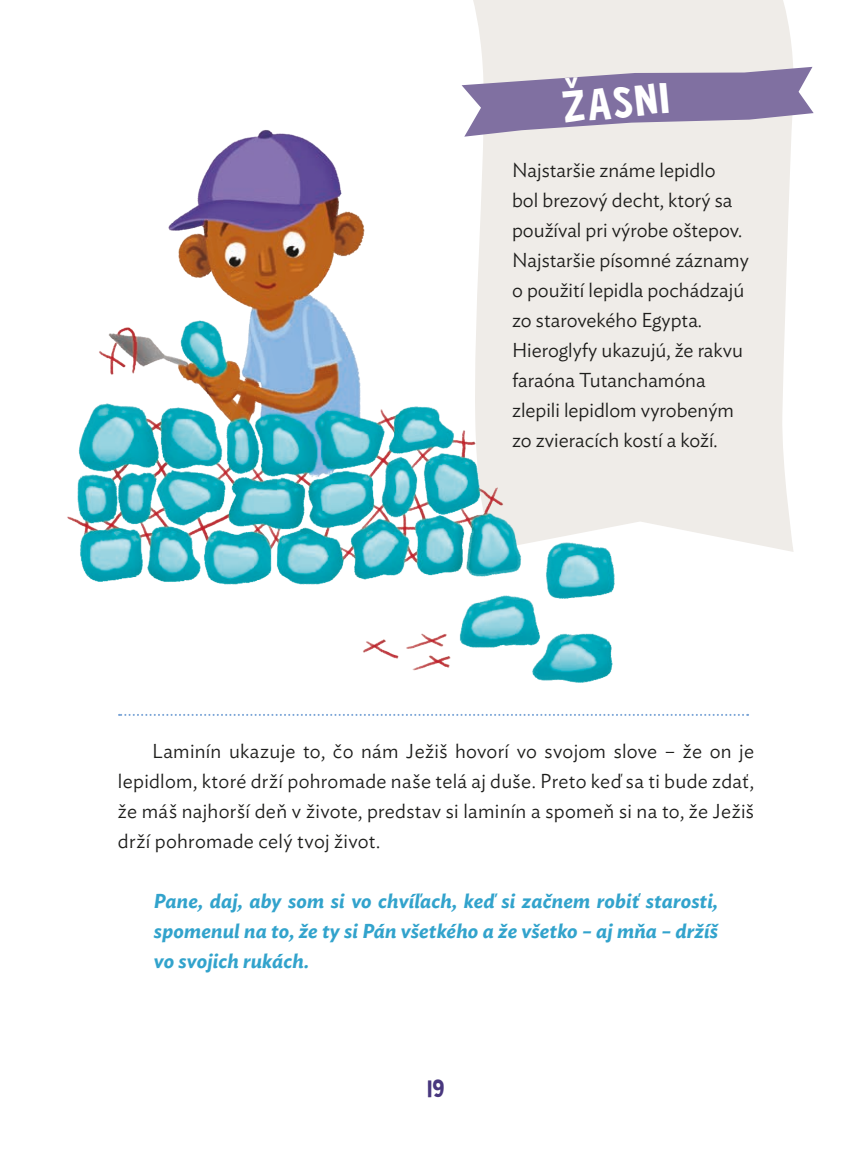
<style>
.page{position:relative;width:862px;height:1152px;background:#fff}
.page>*{position:absolute;margin:0;border:0;box-sizing:border-box;transform-origin:0 0}
.t1{font:40px "Jalebi";color:#fff}
.t2{font:22px "Jalebi";color:#48377e}
.t3{font:300 20px/30px "Ideal Sans";color:#1d1d1b;text-align:justify}
.t4{font:italic 600 20px/30px "Ideal Sans";letter-spacing:.01em;color:#32a3cc;text-align:justify}
</style>
<div class="page">
<svg style="left:119px;top:714px;width:629px;height:2px"></svg>
<svg style="left:473px;top:0;width:321px;height:552px;background:#f0ede9"></svg>
<svg style="left:655px;top:67px;width:159px;height:70px;background:#a89dbb"></svg>
<img style="left:67px;top:38px;width:588px;height:645px">
<h1 class="t1" style="left:560px;top:79px;width:108px;rotate:-5deg">ŽASNI</h1>
<p class="t3" style="left:512px;top:153px;width:238px;text-align:left">Najstaršie známe lepidlo<br>bol brezový decht, ktorý sa používal pri výrobe oštepov.<br>Najstaršie písomné záznamy o použití lepidla pochádzajú zo starovekého Egypta.<br>Hieroglyfy ukazujú, že rakvu faraóna Tutanchamóna zlepili lepidlom vyrobeným zo zvieracích kostí a koží.</p>
<p class="t3" style="left:118px;top:734px;width:638px;text-indent:34px">Laminín ukazuje to, čo nám Ježiš hovorí vo svojom slove – že on je lepidlom, ktoré drží pohromade naše telá aj duše. Preto keď sa ti bude zdať, že máš najhorší deň v živote, predstav si laminín a spomeň si na to, že Ježiš drží pohromade celý tvoj život.</p>
<p class="t4" style="left:154px;top:884px;width:566px">Pane, daj, aby som si vo chvíľach, keď si začnem robiť starosti, spomenul na to, že ty si Pán všetkého a že všetko – aj mňa – držíš vo svojich rukách.</p>
<p class="t2" style="left:428px;top:1072px;width:18px">19</p>
</div>
